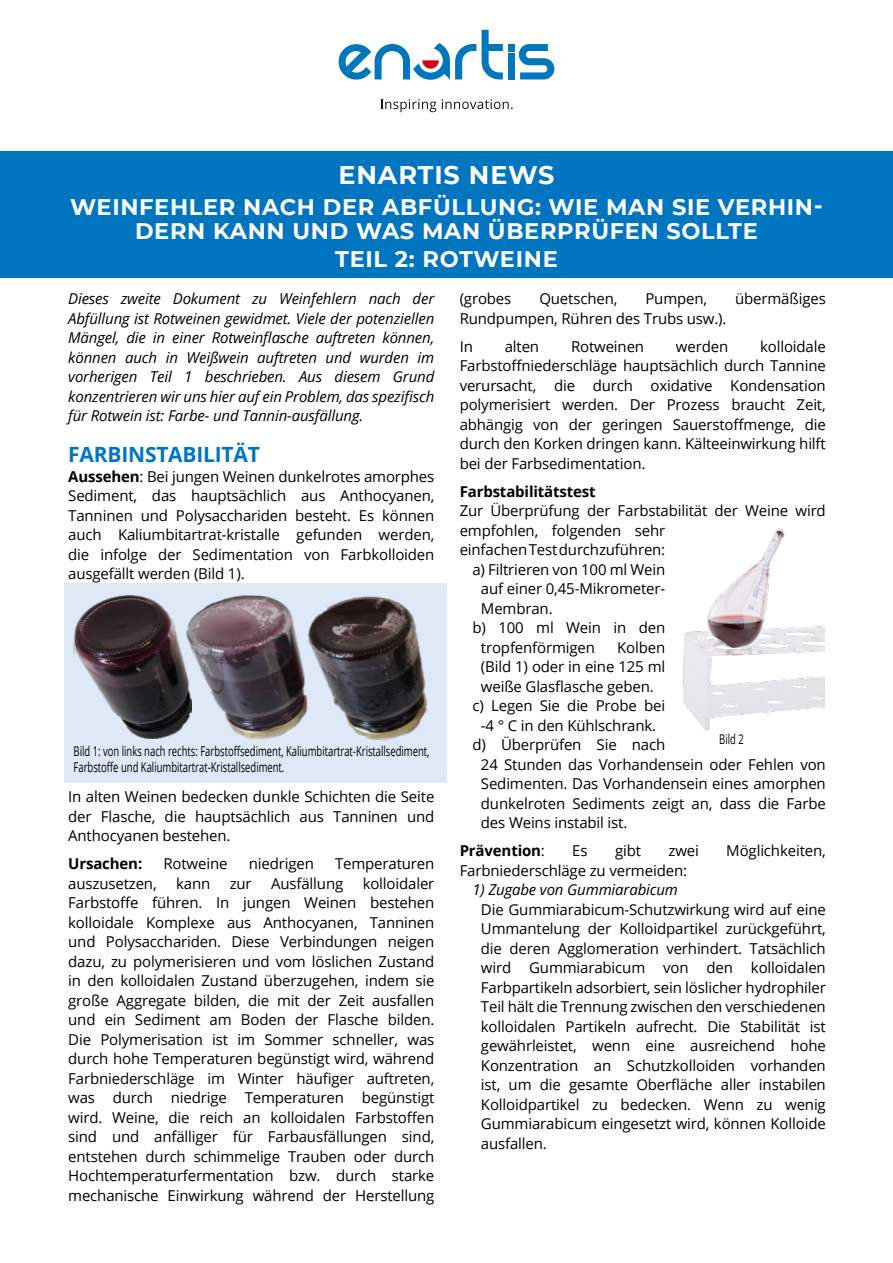
<style>
.page{position:relative;width:893px;height:1263px;background:#fff}
.page>*{position:absolute;margin:0;border:0;box-sizing:border-box;transform-origin:0 0}
.t1{font:700 25.5px "Montserrat";letter-spacing:.035em;color:#fff}
.t2{font:700 22.5px/24px "Montserrat";letter-spacing:.03em;color:#fff;text-align:center}
.t3{font:700 21px "Open Sans";letter-spacing:-.01em;color:#0075bf}
.t4{font:15px/19.5px "Open Sans";letter-spacing:-.01em;color:#000;text-align:justify}
.t5{font:italic 15px/19.5px "Open Sans";letter-spacing:-.01em;color:#000;text-align:justify}
.t6{font:700 15px "Open Sans";letter-spacing:-.01em;color:#000}
.t7{font:13.5px/16.2px "Open Sans";color:#000;scale:.7 1}
.s1{font-weight:700}
.s2{font-weight:400}
</style>
<div class="page">
<div style="left:0;top:151px;width:893px;height:127px;background:#0075bf"></div>
<div style="left:64px;top:583px;width:382px;height:199px;background:#dfe8f7"></div>
<img style="left:74px;top:596px;width:107px;height:143px">
<img style="left:181px;top:595px;width:119px;height:145px">
<img style="left:300px;top:596px;width:128px;height:145px">
<img style="left:683px;top:528px;width:141px;height:203px">
<svg style="left:381px;top:99px;width:55px;height:13px"></svg>
<svg style="left:442px;top:99px;width:71px;height:10px"></svg>
<svg style="left:482px;top:30px;width:21px;height:49px"></svg>
<div style="left:508px;top:53px;width:7px;height:26px;background:#0076bd"></div>
<div style="left:508px;top:44px;width:7px;height:7px;background:#0076bd"></div>
<svg style="left:519px;top:44px;width:35px;height:35px"></svg>
<svg style="left:339px;top:43px;width:137px;height:37px"></svg>
<h1 class="t1" style="left:338px;top:157px;width:218px">ENARTIS NEWS</h1>
<h2 class="t2" style="left:70px;top:194px;width:754px">WEINFEHLER NACH DER ABFÜLLUNG: WIE MAN SIE VERHIN-<br>DERN KANN UND WAS MAN ÜBERPRÜFEN SOLLTE</h2>
<h2 class="t2" style="left:335px;top:246px;width:224px">TEIL 2: ROTWEINE</h2>
<p class="t5" style="left:68px;top:288px;width:368px">Dieses zweite Dokument zu Weinfehlern nach der Abfüllung ist Rotweinen gewidmet. Viele der potenziellen Mängel, die in einer Rotweinflasche auftreten können, können auch in Weißwein auftreten und wurden im vorherigen Teil 1 beschrieben. Aus diesem Grund konzentrieren wir uns hier auf ein Problem, das spezifisch für Rotwein ist: Farbe- und Tannin-ausfällung.</p>
<h3 class="t3" style="left:68px;top:440px;width:193px">FARBINSTABILITÄT</h3>
<p class="t4" style="left:68px;top:466px;width:368px"><span class="s1">Aussehen</span>: Bei jungen Weinen dunkelrotes amorphes Sediment, das hauptsächlich aus Anthocyanen, Tanninen und Polysacchariden besteht. Es können auch Kaliumbitartrat-kristalle gefunden werden, die infolge der Sedimentation von Farbkolloiden ausgefällt werden (Bild 1).</p>
<p class="t4" style="left:460px;top:288px;width:53px">(grobes</p>
<p class="t4" style="left:539px;top:288px;width:80px">Quetschen,</p>
<p class="t4" style="left:645px;top:288px;width:63px">Pumpen,</p>
<p class="t4" style="left:735px;top:288px;width:92px">übermäßiges</p>
<p class="t4" style="left:460px;top:304px;width:268px;line-height:28px">Rundpumpen, Rühren des Trubs usw.).<br>In</p>
<p class="t4" style="left:460px;top:336px;width:368px;text-indent:300px">kolloidale Farbstoffniederschläge hauptsächlich durch Tannine verursacht, die durch oxidative Kondensation polymerisiert werden. Der Prozess braucht Zeit, abhängig von der geringen Sauerstoffmenge, die durch den Korken dringen kann. Kälteeinwirkung hilft bei der Farbsedimentation.</p>
<p class="t6" style="left:460px;top:480px;width:138px">Farbstabilitätstest</p>
<p class="t4" style="left:460px;top:500px;width:368px">Zur Überprüfung der Farbstabilität der Weine wird</p>
<p class="t4" style="left:460px;top:520px;width:207px">empfohlen, folgenden sehr</p>
<p class="t4" style="left:460px;top:539px;width:207px">einfachen Test durchzuführen:</p>
<p class="t4" style="left:472px;top:559px;width:194px">a) Filtrieren von 100 ml Wein</p>
<p class="t4" style="left:481px;top:578px;width:186px">auf einer 0,45-Mikrometer-</p>
<p class="t4" style="left:481px;top:598px;width:73px">Membran.</p>
<p class="t4" style="left:472px;top:617px;width:194px">b) 100 ml Wein in den</p>
<p class="t4" style="left:481px;top:637px;width:116px">tropfenförmigen</p>
<p class="t4" style="left:617px;top:637px;width:50px">Kolben</p>
<p class="t4" style="left:481px;top:656px;width:186px">(Bild 1) oder in eine 125 ml</p>
<p class="t4" style="left:481px;top:676px;width:174px">weiße Glasflasche geben.</p>
<p class="t4" style="left:472px;top:695px;width:194px">c) Legen Sie die Probe bei</p>
<p class="t4" style="left:481px;top:715px;width:177px">-4 ° C in den Kühlschrank.</p>
<p class="t4" style="left:472px;top:734px;width:194px">d) Überprüfen Sie nach</p>
<p class="t4" style="left:481px;top:754px;width:346px">24 Stunden das Vorhandensein oder Fehlen von</p>
<p class="t4" style="left:481px;top:773px;width:346px">Sedimenten. Das Vorhandensein eines amorphen</p>
<p class="t4" style="left:481px;top:793px;width:346px">dunkelroten Sediments zeigt an, dass die Farbe</p>
<p class="t4" style="left:481px;top:812px;width:148px">des Weins instabil ist.</p>
<p class="t6" style="left:460px;top:840px;width:87px">Prävention<span class="s2">:</span></p>
<p class="t4" style="left:572px;top:840px;width:17px">Es</p>
<p class="t4" style="left:615px;top:840px;width:28px">gibt</p>
<p class="t4" style="left:668px;top:840px;width:32px">zwei</p>
<p class="t4" style="left:726px;top:840px;width:101px">Möglichkeiten,</p>
<p class="t4" style="left:460px;top:860px;width:229px">Farbniederschläge zu vermeiden:</p>
<p class="t5" style="left:472px;top:879px;width:207px">1) Zugabe von Gummiarabicum</p>
<p class="t4" style="left:481px;top:899px;width:346px">Die Gummiarabicum-Schutzwirkung wird auf eine Ummantelung der Kolloidpartikel zurückgeführt, die deren Agglomeration verhindert. Tatsächlich wird Gummiarabicum von den kolloidalen Farbpartikeln adsorbiert, sein löslicher hydrophiler Teil hält die Trennung zwischen den verschiedenen kolloidalen Partikeln aufrecht. Die Stabilität ist gewährleistet, wenn eine ausreichend hohe Konzentration an Schutzkolloiden vorhanden ist, um die gesamte Oberfläche aller instabilen Kolloidpartikel zu bedecken. Wenn zu wenig Gummiarabicum eingesetzt wird, können Kolloide ausfallen.</p>
<p class="t4" style="left:505px;top:336px;width:36px">alten</p>
<p class="t4" style="left:571px;top:336px;width:75px">Rotweinen</p>
<p class="t4" style="left:676px;top:336px;width:54px">werden</p>
<p class="t7" style="left:719px;top:731px;width:37px">Bild 2</p>
<p class="t7" style="left:74px;top:743px;width:510px">Bild 1: von links nach rechts: Farbstoffsediment, Kaliumbitartrat-Kristallsediment,<br>Farbstoffe und Kaliumbitartrat-Kristallsediment.</p>
<p class="t4" style="left:68px;top:787px;width:368px">In alten Weinen bedecken dunkle Schichten die Seite der Flasche, die hauptsächlich aus Tanninen und Anthocyanen bestehen.</p>
<p class="t6" style="left:68px;top:853px;width:76px">Ursachen:</p>
<p class="t4" style="left:163px;top:854px;width:66px">Rotweine</p>
<p class="t4" style="left:249px;top:854px;width:67px">niedrigen</p>
<p class="t4" style="left:335px;top:854px;width:101px">Temperaturen</p>
<p class="t4" style="left:68px;top:873px;width:90px">auszusetzen,</p>
<p class="t4" style="left:176px;top:873px;width:36px">kann</p>
<p class="t4" style="left:230px;top:873px;width:24px">zur</p>
<p class="t4" style="left:271px;top:873px;width:74px">Ausfällung</p>
<p class="t4" style="left:68px;top:873px;width:368px;text-indent:294px">kolloidaler Farbstoffe führen. In jungen Weinen bestehen kolloidale Komplexe aus Anthocyanen, Tanninen und Polysacchariden. Diese Verbindungen neigen dazu, zu polymerisieren und vom löslichen Zustand in den kolloidalen Zustand überzugehen, indem sie große Aggregate bilden, die mit der Zeit ausfallen und ein Sediment am Boden der Flasche bilden.<br>Die Polymerisation ist im Sommer schneller, was durch hohe Temperaturen begünstigt wird, während Farbniederschläge im Winter häufiger auftreten, was durch niedrige Temperaturen begünstigt wird. Weine, die reich an kolloidalen Farbstoffen sind und anfälliger für Farbausfällungen sind, entstehen durch schimmelige Trauben oder durch Hochtemperaturfermentation bzw. durch starke mechanische Einwirkung während der Herstellung</p>
</div>
